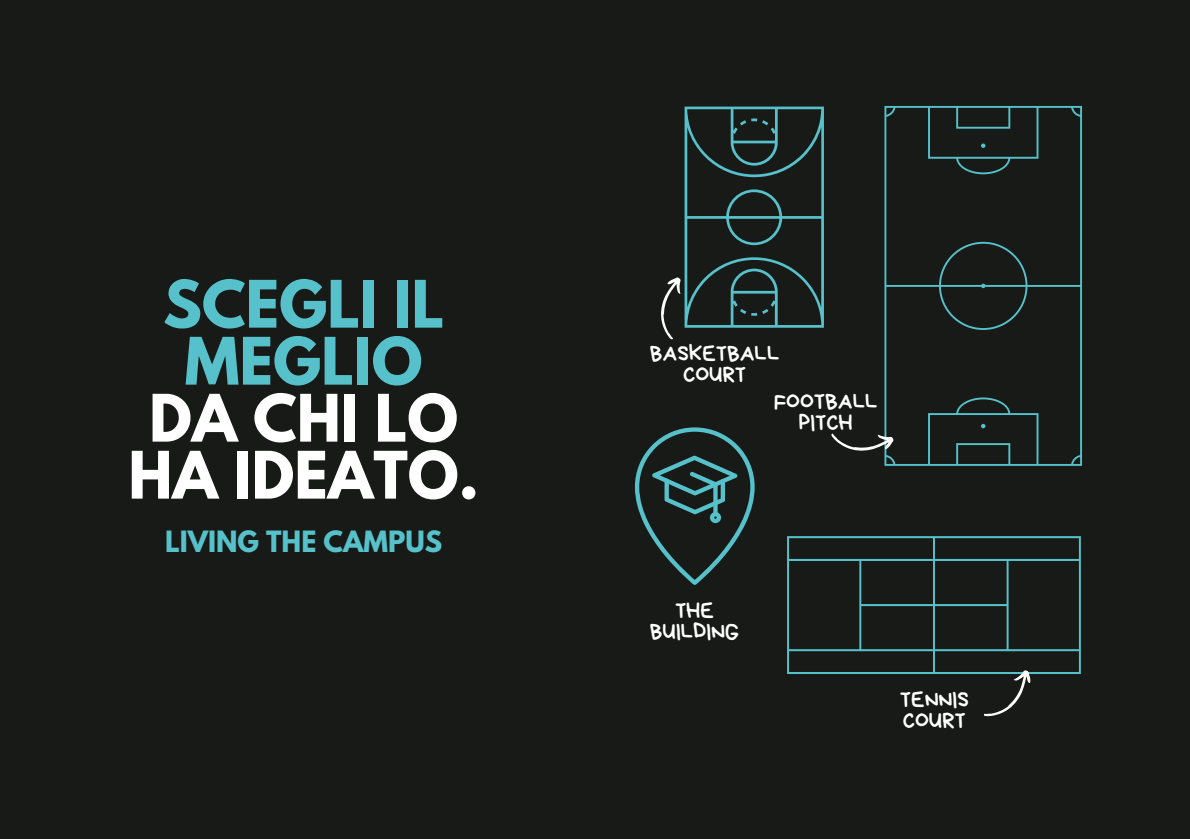
<style>
.page{position:relative;width:1190px;height:839px;background:#fff}
.page>*{position:absolute;margin:0;border:0;box-sizing:border-box;transform-origin:0 0}
.t1{font:700 58px/57px "League Spartan";color:#fff;text-align:center}
.t2{font:700 58px/57px "League Spartan";color:#56c1ca;text-align:center}
.t3{font:700 26px "League Spartan";color:#56c1ca}
.t4{font:22.6px/20.8px "Bryndan Write";color:#fff;text-align:center}
</style>
<div class="page">
<div style="left:0;top:0;width:1190px;height:838px;background:#171a17"></div>
<svg style="left:787px;top:536px;width:294px;height:138px"></svg>
<svg style="left:884px;top:106px;width:198px;height:360px"></svg>
<svg style="left:635px;top:427px;width:120px;height:158px"></svg>
<svg style="left:831px;top:433px;width:63px;height:18px"></svg>
<svg style="left:983px;top:666px;width:54px;height:51px"></svg>
<svg style="left:661px;top:107px;width:163px;height:233px"></svg>
<h1 class="t2" style="left:163px;top:283px;width:283px">SCEGLI IL<br>MEGLIO</h1>
<h1 class="t1" style="left:128px;top:397px;width:352px">DA CHI LO<br>HA IDEATO.</h1>
<p class="t3" style="left:165px;top:528px;width:279px">LIVING THE CAMPUS</p>
<p class="t4" style="left:650px;top:343px;width:131px">BASKETBALL<br>COURT</p>
<p class="t4" style="left:774px;top:391px;width:105px">FOOTBALL<br>PITCH</p>
<p class="t4" style="left:650px;top:600px;width:91px">THE<br>BUILDING</p>
<p class="t4" style="left:900px;top:688px;width:70px;text-align:left">TENNIS<br>COURT</p>
</div>
